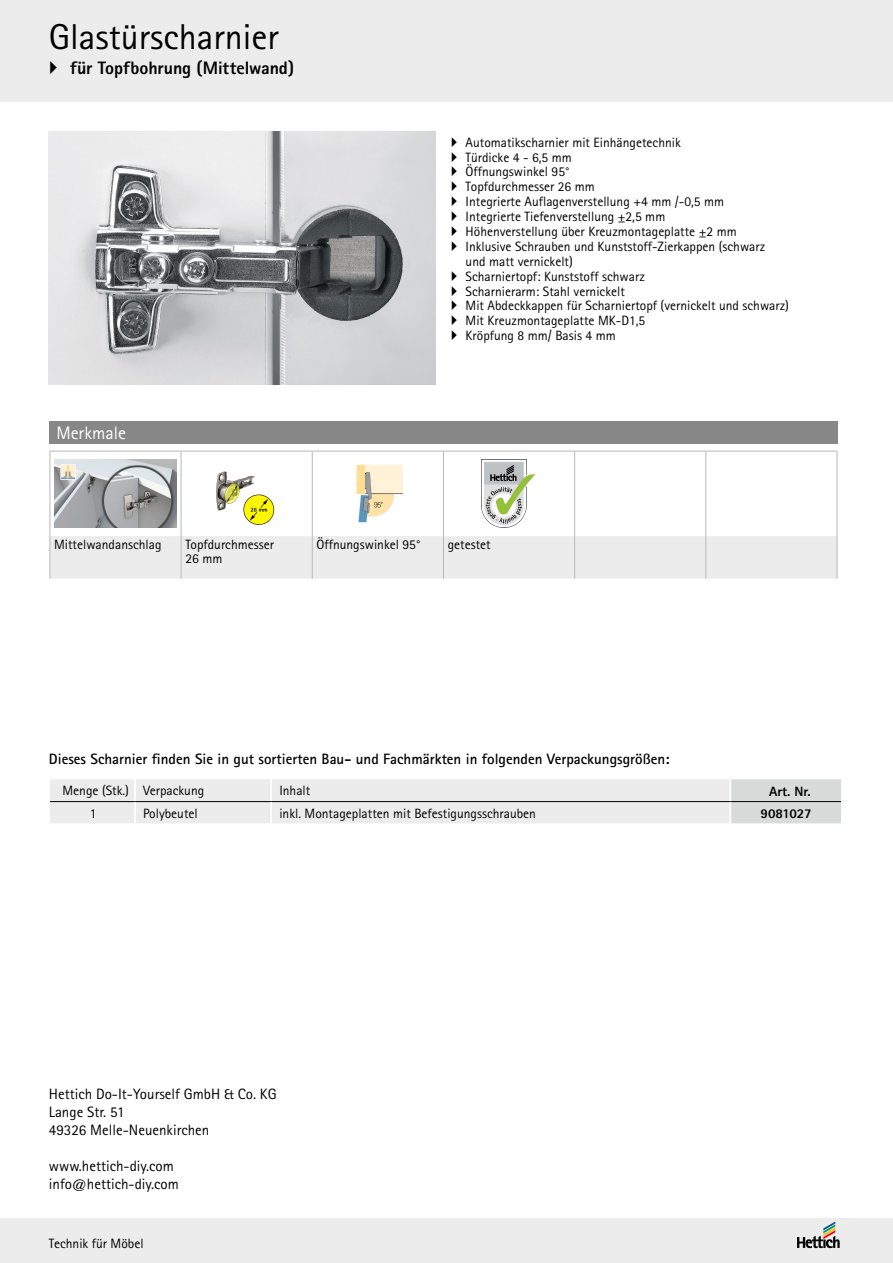
<style>
.page{position:relative;width:893px;height:1263px;background:#fff}
.page>*{position:absolute;margin:0;border:0;box-sizing:border-box;transform-origin:0 0}
.t1{font:36px "Rotis Sans Serif";color:#000}
.t2{font:800 18px "Rotis Sans Serif";letter-spacing:-.005em;color:#000}
.t3{font:18px "Rotis Sans Serif";color:#fff}
.t4{font:15px/18px "Rotis Sans Serif";color:#000}
.t5{font:700 15px "Rotis Sans Serif";color:#000}
.t6{font:13.5px/14.9px "Rotis Sans Serif";color:#000}
.t7{font:800 13.5px "Rotis Sans Serif";color:#000}
</style>
<div class="page">
<div style="left:0;top:0;width:893px;height:102px;background:#ececec"></div>
<div style="left:0;top:1218px;width:893px;height:45px;background:#ececec"></div>
<svg style="left:797px;top:1221px;width:43px;height:27px"></svg>
<div style="left:49px;top:421px;width:789px;height:22px;background:#868786"></div>
<svg style="left:50px;top:779px;width:791px;height:44px;background:#e8e9e9"></svg>
<hr style="left:50px;top:801px;width:85px;height:1px;background:#000">
<hr style="left:134px;top:779px;width:2px;height:22px;background:#fff">
<hr style="left:270px;top:779px;width:2px;height:22px;background:#fff">
<hr style="left:729px;top:779px;width:2px;height:22px;background:#fff">
<hr style="left:135px;top:801px;width:136px;height:1px;background:#000">
<hr style="left:271px;top:801px;width:459px;height:1px;background:#000">
<hr style="left:730px;top:801px;width:111px;height:1px;background:#000">
<hr style="left:270px;top:802px;width:2px;height:21px;background:#fff">
<hr style="left:729px;top:802px;width:2px;height:21px;background:#fff">
<hr style="left:134px;top:802px;width:2px;height:21px;background:#fff">
<img style="left:49px;top:132px;width:387px;height:253px">
<div style="left:51px;top:536px;width:786px;height:43px;background:#ececec"></div>
<hr style="left:50px;top:451px;width:131px;height:1px;background:#b7b8b9">
<hr style="left:50px;top:451px;width:1px;height:85px;background:#b7b8b9">
<hr style="left:181px;top:451px;width:131px;height:1px;background:#b7b8b9">
<hr style="left:181px;top:451px;width:1px;height:85px;background:#b7b8b9">
<hr style="left:312px;top:451px;width:131px;height:1px;background:#b7b8b9">
<hr style="left:312px;top:451px;width:1px;height:85px;background:#b7b8b9">
<hr style="left:443px;top:451px;width:132px;height:1px;background:#b7b8b9">
<hr style="left:443px;top:451px;width:1px;height:85px;background:#b7b8b9">
<hr style="left:575px;top:451px;width:131px;height:1px;background:#b7b8b9">
<hr style="left:574px;top:451px;width:1px;height:85px;background:#b7b8b9">
<hr style="left:706px;top:451px;width:131px;height:1px;background:#b7b8b9">
<hr style="left:705px;top:451px;width:1px;height:85px;background:#b7b8b9">
<hr style="left:837px;top:451px;width:1px;height:85px;background:#b7b8b9">
<hr style="left:50px;top:536px;width:1px;height:43px;background:#b7b8b9">
<hr style="left:181px;top:536px;width:1px;height:43px;background:#b7b8b9">
<hr style="left:312px;top:536px;width:1px;height:43px;background:#b7b8b9">
<hr style="left:443px;top:536px;width:1px;height:43px;background:#b7b8b9">
<hr style="left:574px;top:536px;width:1px;height:43px;background:#b7b8b9">
<hr style="left:705px;top:536px;width:1px;height:43px;background:#b7b8b9">
<hr style="left:837px;top:536px;width:1px;height:43px;background:#b7b8b9">
<img style="left:54px;top:459px;width:122px;height:69px">
<img style="left:356px;top:464px;width:47px;height:59px">
<img style="left:481px;top:459px;width:54px;height:69px">
<img style="left:216px;top:471px;width:59px;height:54px">
<h1 class="t1" style="left:49px;top:15px;width:232px">Glastürscharnier</h1>
<h2 class="t2" style="left:70px;top:57px;width:225px">für Topfbohrung (Mittelwand)</h2>
<h2 class="t3" style="left:56px;top:422px;width:71px">Merkmale</h2>
<p class="t6" style="left:466px;top:135px;width:325px">Automatikscharnier mit Einhängetechnik<br>Türdicke 4 - 6,5 mm<br>Öffnungswinkel 95°<br>Topfdurchmesser 26 mm<br>Integrierte Auflagenverstellung +4 mm /-0,5 mm<br>Integrierte Tiefenverstellung ±2,5 mm<br>Höhenverstellung über Kreuzmontageplatte ±2 mm<br>Inklusive Schrauben und Kunststoff-Zierkappen (schwarz<br>und matt vernickelt)<br>Scharniertopf: Kunststoff schwarz<br>Scharnierarm: Stahl vernickelt<br>Mit Abdeckkappen für Scharniertopf (vernickelt und schwarz)<br>Mit Kreuzmontageplatte MK-D1,5<br>Kröpfung 8 mm/ Basis 4 mm</p>
<p class="t6" style="left:54px;top:536px;width:109px">Mittelwandanschlag</p>
<p class="t6" style="left:185px;top:536px;width:90px">Topfdurchmesser<br>26 mm</p>
<p class="t6" style="left:317px;top:536px;width:105px">Öffnungswinkel 95°</p>
<p class="t6" style="left:448px;top:536px;width:44px">getestet</p>
<p class="t5" style="left:49px;top:749px;width:622px">Dieses Scharnier finden Sie in gut sortierten Bau- und Fachmärkten in folgenden Verpackungsgrößen:</p>
<p class="t6" style="left:63px;top:783px;width:143px">Menge (Stk.) Verpackung</p>
<p class="t6" style="left:279px;top:783px;width:32px">Inhalt</p>
<p class="t7" style="left:769px;top:782px;width:43px">Art. Nr.</p>
<p class="t6" style="left:90px;top:806px;width:8px">1</p>
<p class="t6" style="left:143px;top:806px;width:56px">Polybeutel</p>
<p class="t6" style="left:279px;top:806px;width:258px">inkl. Montageplatten mit Befestigungsschrauben</p>
<p class="t7" style="left:760px;top:805px;width:53px">9081027</p>
<p class="t4" style="left:49px;top:1085px;width:229px">Hettich Do-It-Yourself GmbH &amp; Co. KG<br>Lange Str. 51<br>49326 Melle-Neuenkirchen</p>
<p class="t4" style="left:49px;top:1157px;width:131px">www.hettich-diy.com info@hettich-diy.com</p>
<p class="t6" style="left:49px;top:1236px;width:96px">Technik für Möbel</p>
</div>
